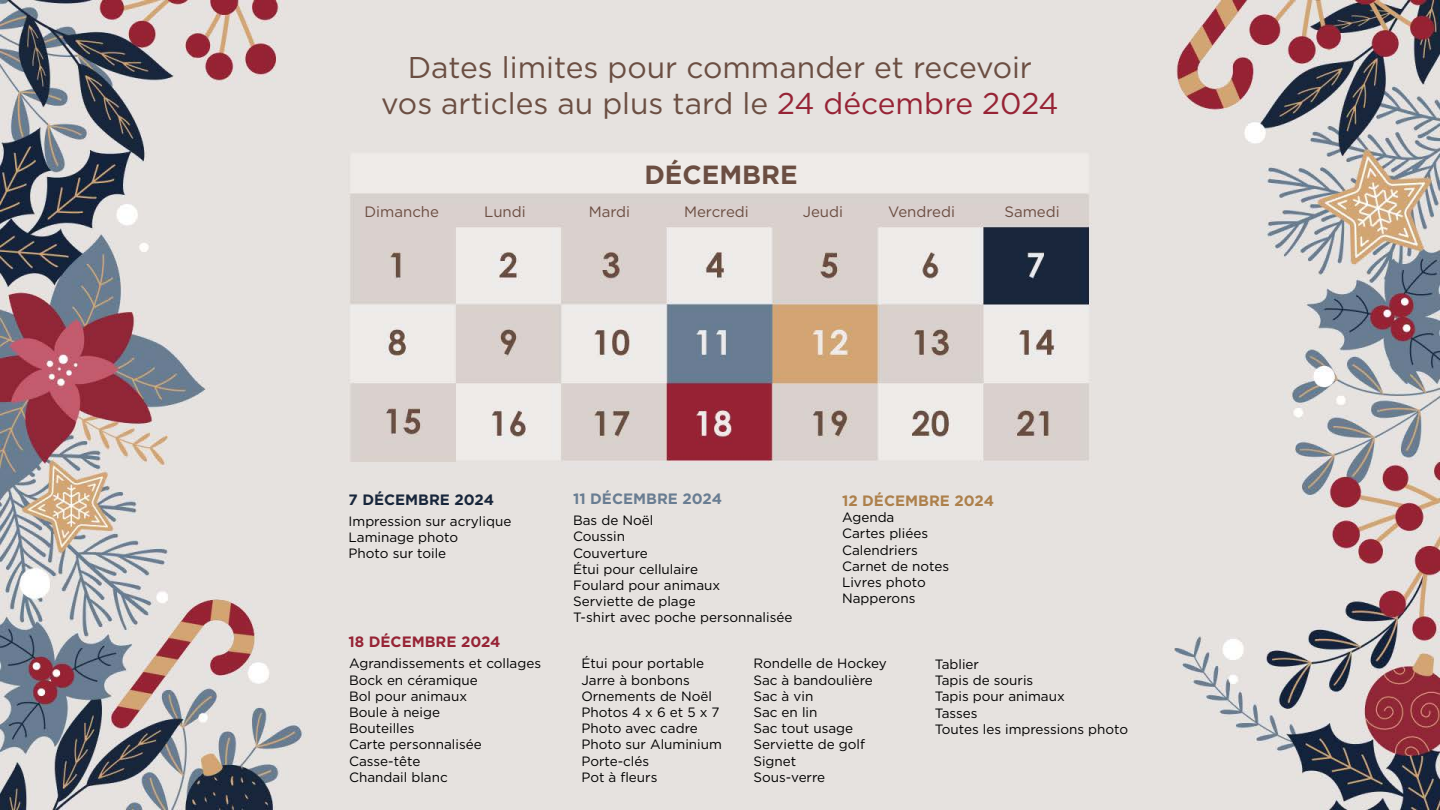
<style>
.page{position:relative;width:1440px;height:810px;background:#fff}
.page>*{position:absolute;margin:0;border:0;box-sizing:border-box;transform-origin:0 0}
.t1{font:30px/36px "Gotham HTF";color:#6b4e42;text-align:center}
.t2{font:700 26.25px "Gotham HTF";color:#6b4e42}
.t3{font:15px "Gotham HTF";color:#6b4e42}
.t4{font:700 15px "Gotham HTF";color:#ad804b}
.t5{font:700 15px "Gotham HTF";color:#972335}
.t6{font:700 15px "Gotham HTF";color:#697d92}
.t7{font:700 15px "Gotham HTF";color:#18263b}
.t8{font:13.5px/16.2px "Gotham HTF";color:#000}
.s1{color:#972335}
</style>
<div class="page">
<img style="left:0;top:0;width:1440px;height:810px">
<h1 class="t1" style="left:381px;top:49px;width:679px">Dates limites pour commander et recevoir vos articles au plus tard le <span class="s1">24 décembre 2024</span></h1>
<h2 class="t2" style="left:644px;top:160px;width:155px">DÉCEMBRE</h2>
<p class="t3" style="left:365px;top:203px;width:76px">Dimanche</p>
<p class="t3" style="left:484px;top:203px;width:43px">Lundi</p>
<p class="t3" style="left:589px;top:203px;width:43px">Mardi</p>
<p class="t3" style="left:684px;top:203px;width:66px">Mercredi</p>
<p class="t3" style="left:803px;top:203px;width:42px">Jeudi</p>
<p class="t3" style="left:888px;top:203px;width:68px">Vendredi</p>
<p class="t3" style="left:1004px;top:203px;width:57px">Samedi</p>
<p class="t7" style="left:349px;top:491px;width:147px">7 DÉCEMBRE 2024</p>
<p class="t8" style="left:349px;top:513px;width:164px">Impression sur acrylique<br>Laminage photo<br>Photo sur toile</p>
<p class="t5" style="left:349px;top:633px;width:154px">18 DÉCEMBRE 2024</p>
<p class="t8" style="left:349px;top:655px;width:194px">Agrandissements et collages<br>Bock en céramique<br>Bol pour animaux<br>Boule à neige<br>Bouteilles<br>Carte personnalisée<br>Casse-tête<br>Chandail blanc</p>
<p class="t6" style="left:573px;top:490px;width:150px">11 DÉCEMBRE 2024</p>
<p class="t8" style="left:573px;top:512px;width:221px">Bas de Noël<br>Coussin<br>Couverture<br>Étui pour cellulaire<br>Foulard pour animaux<br>Serviette de plage<br>T-shirt avec poche personnalisée</p>
<p class="t4" style="left:842px;top:492px;width:153px">12 DÉCEMBRE 2024</p>
<p class="t8" style="left:842px;top:509px;width:109px">Agenda<br>Cartes pliées<br>Calendriers<br>Carnet de notes<br>Livres photo<br>Napperons</p>
<p class="t8" style="left:581px;top:655px;width:142px">Étui pour portable<br>Jarre à bonbons<br>Ornements de Noël<br>Photos 4 x 6 et 5 x 7<br>Photo avec cadre<br>Photo sur Aluminium<br>Porte-clés<br>Pot à fleurs</p>
<p class="t8" style="left:935px;top:656px;width:195px">Tablier<br>Tapis de souris<br>Tapis pour animaux<br>Tasses<br>Toutes les impressions photo</p>
<p class="t8" style="left:753px;top:655px;width:135px">Rondelle de Hockey<br>Sac à bandoulière<br>Sac à vin<br>Sac en lin<br>Sac tout usage<br>Serviette de golf<br>Signet<br>Sous-verre</p>
</div>
